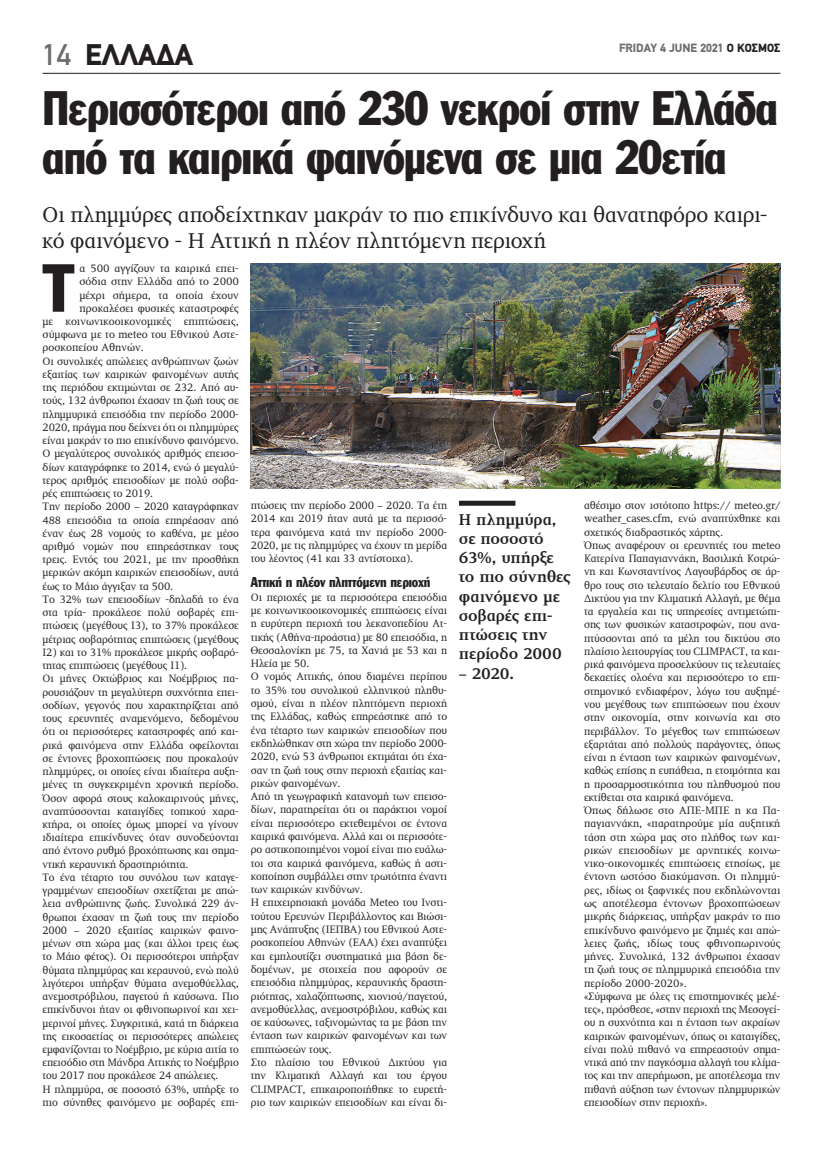
<style>
.page{position:relative;width:823px;height:1149px;background:#fff}
.page>*{position:absolute;margin:0;border:0;box-sizing:border-box;transform-origin:0 0}
.t1{font:66.6px "Franklin Gothic Greek Cond";color:#231f20}
.t2{font:47.5px/49px "Franklin Gothic Greek Cond";letter-spacing:-.02em;color:#231f20}
.t3{font:900 30px "PF Din Text";color:#231f20}
.t4{font:22px/26.4px "PF Diplomat";letter-spacing:-.01em;color:#231f20}
.t5{font:700 16px/19.2px "PF Diplomat";letter-spacing:-.015em;color:#231f20}
.t6{font:14px "Franklin Gothic Greek Cond";letter-spacing:-.01em;color:#231f20}
.t7{font:900 12px "PF Din Text";color:#6c6d70}
.t8{font:11px/13.3px "PF Diplomat";letter-spacing:-.01em;color:#231f20}
.s1{font-weight:500;color:#6c6d70}
.s2{color:#231f20}
</style>
<div class="page">
<hr style="left:43px;top:73px;width:737px;height:1px;background:#231f20">
<div style="left:458px;top:500px;width:57px;height:5px;background:#231f20"></div>
<img style="left:251px;top:264px;width:528px;height:224px">
<h3 class="t3" style="left:43px;top:37px;width:152px"><span class="s1">14</span> ΕΛΛΑΔΑ</h3>
<p class="t7" style="left:618px;top:40px;width:163px">FRIDAY 4 JUNE 2021 <span class="s2">Ο ΚΟΣΜΟΣ</span></p>
<h2 class="t2" style="left:43px;top:84px;width:736px">Περισσότεροι από 230 νεκροί στην Ελλάδα από τα καιρικά φαινόμενα σε μια 20ετία</h2>
<h3 class="t4" style="left:42px;top:202px;width:726px">Οι πλημμύρες αποδείχτηκαν μακράν το πιο επικίνδυνο και θανατηφόρο καιρι&shy;κό φαινόμενο - Η Αττική η πλέον πληττόμενη περιοχή</h3>
<h1 class="t1" style="left:43px;top:250px;width:32px">Τ</h1>
<p class="t8" style="left:79px;top:262px;width:161px">α 500 αγγίζουν τα καιρικά επει-</p>
<p class="t8" style="left:79px;top:275px;width:161px">σόδια στην Ελλάδα από το 2000</p>
<p class="t8" style="left:79px;top:288px;width:161px">μέχρι σήμερα, τα οποία έχουν</p>
<p class="t8" style="left:79px;top:301px;width:161px">προκαλέσει φυσικές καταστροφές</p>
<p class="t8" style="left:43px;top:315px;width:198px">με κοινωνικοοικονομικές επιπτώσεις,</p>
<p class="t8" style="left:43px;top:328px;width:198px">σύμφωνα με το meteo του Εθνικού Αστε-</p>
<p class="t8" style="left:43px;top:341px;width:103px">ροσκοπείου Αθηνών.</p>
<p class="t8" style="left:43px;top:354px;width:198px">Οι συνολικές απώλειες ανθρώπινων ζωών</p>
<p class="t8" style="left:43px;top:368px;width:198px">εξαιτίας των καιρικών φαινομένων αυτής</p>
<p class="t8" style="left:43px;top:381px;width:198px">της περιόδου εκτιμώνται σε 232. Από αυ-</p>
<p class="t8" style="left:43px;top:394px;width:198px">τούς, 132 άνθρωποι έχασαν τη ζωή τους σε</p>
<p class="t8" style="left:43px;top:407px;width:198px">πλημμυρικά επεισόδια την περίοδο 2000-</p>
<p class="t8" style="left:43px;top:420px;width:198px">2020, πράγμα που δείχνει ότι οι πλημμύρες</p>
<p class="t8" style="left:43px;top:434px;width:198px">είναι μακράν το πιο επικίνδυνο φαινόμενο.</p>
<p class="t8" style="left:43px;top:447px;width:198px">Ο μεγαλύτερος συνολικός αριθμός επεισο-</p>
<p class="t8" style="left:43px;top:460px;width:198px">δίων καταγράφηκε το 2014, ενώ ό μεγαλύ-</p>
<p class="t8" style="left:43px;top:473px;width:198px">τερος αριθμός επεισοδίων με πολύ σοβα-</p>
<p class="t8" style="left:43px;top:487px;width:112px">ρές επιπτώσεις το 2019.</p>
<p class="t8" style="left:43px;top:500px;width:198px">Την περίοδο 2000 – 2020 καταγράφηκαν</p>
<p class="t8" style="left:43px;top:513px;width:198px">488 επεισόδια τα οποία επηρέασαν από</p>
<p class="t8" style="left:43px;top:526px;width:198px">έναν έως 28 νομούς το καθένα, με μέσο</p>
<p class="t8" style="left:43px;top:539px;width:198px">αριθμό νομών που επηρεάστηκαν τους</p>
<p class="t8" style="left:43px;top:553px;width:198px">τρεις. Εντός του 2021, με την προσθήκη</p>
<p class="t8" style="left:43px;top:566px;width:198px">μερικών ακόμη καιρικών επεισοδίων, αυτά</p>
<p class="t8" style="left:43px;top:579px;width:132px">έως το Μάιο άγγιξαν τα 500.</p>
<p class="t8" style="left:43px;top:592px;width:198px">Το 32% των επεισοδίων -δηλαδή το ένα</p>
<p class="t8" style="left:43px;top:606px;width:198px">στα τρία- προκάλεσε πολύ σοβαρές επι-</p>
<p class="t8" style="left:43px;top:619px;width:198px">πτώσεις (μεγέθους Ι3), το 37% προκάλεσε</p>
<p class="t8" style="left:43px;top:632px;width:198px">μέτριας σοβαρότητας επιπτώσεις (μεγέθους</p>
<p class="t8" style="left:43px;top:645px;width:198px">Ι2) και το 31% προκάλεσε μικρής σοβαρό-</p>
<p class="t8" style="left:43px;top:659px;width:146px">τητας επιπτώσεις (μεγέθους Ι1).</p>
<p class="t8" style="left:43px;top:672px;width:198px">Οι μήνες Οκτώβριος και Νοέμβριος πα-</p>
<p class="t8" style="left:43px;top:685px;width:198px">ρουσιάζουν τη μεγαλύτερη συχνότητα επει-</p>
<p class="t8" style="left:43px;top:698px;width:198px">σοδίων, γεγονός που χαρακτηρίζεται από</p>
<p class="t8" style="left:43px;top:711px;width:198px">τους ερευνητές αναμενόμενο, δεδομένου</p>
<p class="t8" style="left:43px;top:725px;width:198px">ότι οι περισσότερες καταστροφές από και-</p>
<p class="t8" style="left:43px;top:738px;width:198px">ρικά φαινόμενα στην Ελλάδα οφείλονται</p>
<p class="t8" style="left:43px;top:751px;width:198px">σε έντονες βροχοπτώσεις που προκαλούν</p>
<p class="t8" style="left:43px;top:764px;width:198px">πλημμύρες, οι οποίες είναι ιδιαίτερα αυξη-</p>
<p class="t8" style="left:43px;top:778px;width:198px">μένες τη συγκεκριμένη χρονική περίοδο.</p>
<p class="t8" style="left:43px;top:791px;width:198px">Όσον αφορά στους καλοκαιρινούς μήνες,</p>
<p class="t8" style="left:43px;top:804px;width:198px">αναπτύσσονται καταιγίδες τοπικού χαρα-</p>
<p class="t8" style="left:43px;top:817px;width:198px">κτήρα, οι οποίες όμως μπορεί να γίνουν</p>
<p class="t8" style="left:43px;top:830px;width:198px">ιδιαίτερα επικίνδυνες όταν συνοδεύονται</p>
<p class="t8" style="left:43px;top:844px;width:198px">από έντονο ρυθμό βροχόπτωσης και σημα-</p>
<p class="t8" style="left:43px;top:857px;width:147px">ντική κεραυνική δραστηριότητα.</p>
<p class="t8" style="left:43px;top:870px;width:198px">Το ένα τέταρτο του συνόλου των καταγε-</p>
<p class="t8" style="left:43px;top:883px;width:198px">γραμμένων επεισοδίων σχετίζεται με απώ-</p>
<p class="t8" style="left:43px;top:897px;width:198px">λεια ανθρώπινης ζωής. Συνολικά 229 άν-</p>
<p class="t8" style="left:43px;top:910px;width:198px">θρωποι έχασαν τη ζωή τους την περίοδο</p>
<p class="t8" style="left:43px;top:923px;width:198px">2000 – 2020 εξαιτίας καιρικών φαινο-</p>
<p class="t8" style="left:43px;top:936px;width:198px">μένων στη χώρα μας (και άλλοι τρεις έως</p>
<p class="t8" style="left:43px;top:949px;width:198px">το Μάιο φέτος). Οι περισσότεροι υπήρξαν</p>
<p class="t8" style="left:43px;top:963px;width:198px">θύματα πλημμύρας και κεραυνού, ενώ πολύ</p>
<p class="t8" style="left:43px;top:976px;width:198px">λιγότεροι υπήρξαν θύματα ανεμοθύελλας,</p>
<p class="t8" style="left:43px;top:989px;width:198px">ανεμοστρόβιλου, παγετού ή καύσωνα. Πιο</p>
<p class="t8" style="left:43px;top:1002px;width:198px">επικίνδυνοι ήταν οι φθινοπωρινοί και χει-</p>
<p class="t8" style="left:43px;top:1016px;width:198px">μερινοί μήνες. Συγκριτικά, κατά τη διάρκεια</p>
<p class="t8" style="left:43px;top:1029px;width:198px">της εικοσαετίας οι περισσότερες απώλειες</p>
<p class="t8" style="left:43px;top:1042px;width:198px">εμφανίζονται το Νοέμβριο, με κύρια αιτία το</p>
<p class="t8" style="left:43px;top:1055px;width:198px">επεισόδιο στη Μάνδρα Αττικής το Νοέμβριο</p>
<p class="t8" style="left:43px;top:1069px;width:177px">του 2017 που προκάλεσε 24 απώλειες.</p>
<p class="t8" style="left:43px;top:1082px;width:198px">Η πλημμύρα, σε ποσοστό 63%, υπήρξε το</p>
<p class="t8" style="left:43px;top:1095px;width:198px">πιο σύνηθες φαινόμενο με σοβαρές επι-</p>
<p class="t8" style="left:251px;top:499px;width:198px;text-align:justify">πτώσεις την περίοδο 2000 – 2020. Τα έτη 2014 και 2019 ήταν αυτά με τα περισσό&shy;τερα φαινόμενα κατά την περίοδο 2000- 2020, με τις πλημμύρες να έχουν τη μερίδα του λέοντος (41 και 33 αντίστοιχα).</p>
<p class="t6" style="left:251px;top:574px;width:181px">Αττική η πλέον πληττόμενη περιοχή</p>
<p class="t8" style="left:251px;top:590px;width:198px">Οι περιοχές με τα περισσότερα επεισόδια με κοινωνικοοικονομικές επιπτώσεις είναι η ευρύτερη περιοχή του λεκανοπεδίου Ατ&shy;τικής (Αθήνα-προάστια) με 80 επεισόδια, η Θεσσαλονίκη με 75, τα Χανιά με 53 και η Ηλεία με 50.<br>Ο νομός Αττικής, όπου διαμένει περίπου το 35% του συνολικού ελληνικού πληθυ&shy;σμού, είναι η πλέον πληττόμενη περιοχή της Ελλάδας, καθώς επηρεάστηκε από το ένα τέταρτο των καιρικών επεισοδίων που εκδηλώθηκαν στη χώρα την περίοδο 2000- 2020, ενώ 53 άνθρωποι εκτιμάται ότι έχα&shy;σαν τη ζωή τους στην περιοχή εξαιτίας και&shy;ρικών φαινομένων.<br>Από τη γεωγραφική κατανομή των επεισο&shy;δίων, παρατηρείται ότι οι παράκτιοι νομοί είναι περισσότερο εκτεθειμένοι σε έντονα καιρικά φαινόμενα. Αλλά και οι περισσότε&shy;ρο αστικοποιημένοι νομοί είναι πιο ευάλω&shy;τοι στα καιρικά φαινόμενα, καθώς ή αστι&shy;κοποίηση συμβάλλει στην τρωτότητα έναντι των καιρικών κινδύνων.<br>Η επιχειρησιακή μονάδα Μeteo του Ινστι&shy;τούτου Ερευνών Περιβάλλοντος και Βιώσι&shy;μης Ανάπτυξης (ΙΕΠΒΑ) του Εθνικού Αστε&shy;ροσκοπείου Αθηνών (ΕΑΑ) έχει αναπτύξει και εμπλουτίζει συστηματικά μια βάση δε&shy;δομένων, με στοιχεία που αφορούν σε επεισόδια πλημμύρας, κεραυνικής δραστη&shy;ριότητας, χαλαζόπτωσης, χιονιού/παγετού, ανεμοθύελλας, ανεμοστρόβιλου, καθώς και σε καύσωνες, ταξινομώντας τα με βάση την ένταση των καιρικών φαινομένων και των επιπτώσεών τους.<br>Στο πλαίσιο του Εθνικού Δικτύου για την Κλιματική Αλλαγή και του έργου CLIMPACT, επικαιροποιήθηκε το ευρετή&shy;ριο των καιρικών επεισοδίων και είναι δι-</p>
<h3 class="t5" style="left:458px;top:510px;width:113px">Η πλημμύρα, σε ποσοστό<br>63%, υπήρξε το πιο σύνηθες φαινόμενο με σοβαρές επι&shy;πτώσεις την περίοδο 2000</h3>
<h3 class="t5" style="left:458px;top:663px;width:57px">– 2020.</h3>
<p class="t8" style="left:583px;top:499px;width:198px">αθέσιμο στον ιστότοπο https:// meteo.gr/ weather_cases.cfm, ενώ αναπτύχθηκε και σχετικός διαδραστικός χάρτης.<br>Όπως αναφέρουν οι ερευνητές του meteo Κατερίνα Παπαγιαννάκη, Βασιλική Κοτρώ&shy;νη και Κωνσταντίνος Λαγουβάρδος σε άρ&shy;θρο τους στο τελευταίο δελτίο του Εθνικού Δικτύου για την Κλιματική Αλλαγή, με θέμα τα εργαλεία και τις υπηρεσίες αντιμετώπι&shy;σης των φυσικών καταστροφών, που ανα&shy;πτύσσονται από τα μέλη του δικτύου στο πλαίσιο λειτουργίας του CLIMPACT, τα και&shy;ρικά φαινόμενα προσελκύουν τις τελευταίες δεκαετίες ολοένα και περισσότερο το επι&shy;στημονικό ενδιαφέρον, λόγω του αυξημέ&shy;νου μεγέθους των επιπτώσεων που έχουν στην οικονομία, στην κοινωνία και στο περιβάλλον. Το μέγεθος των επιπτώσεων εξαρτάται από πολλούς παράγοντες, όπως είναι η ένταση των καιρικών φαινομένων, καθώς επίσης η ευπάθεια, η ετοιμότητα και η προσαρμοστικότητα του πληθυσμού που εκτίθεται στα καιρικά φαινόμενα.<br>Όπως δήλωσε στο ΑΠΕ-ΜΠΕ η κα Πα&shy;παγιαννάκη, «παρατηρούμε μία αυξητική τάση στη χώρα μας στο πλήθος των και&shy;ρικών επεισοδίων με αρνητικές κοινω&shy;νικο-οικονομικές επιπτώσεις ετησίως, με έντονη ωστόσο διακύμανση. Οι πλημμύ&shy;ρες, ιδίως οι ξαφνικές που εκδηλώνονται ως αποτέλεσμα έντονων βροχοπτώσεων μικρής διάρκειας, υπήρξαν μακράν το πιο επικίνδυνο φαινόμενο με ζημιές και απώ&shy;λειες ζωής, ιδίως τους φθινοπωρινούς μήνες. Συνολικά, 132 άνθρωποι έχασαν τη ζωή τους σε πλημμυρικά επεισόδια την περίοδο 2000-2020».<br>«Σύμφωνα με όλες τις επιστημονικές μελέ&shy;τες», πρόσθεσε, «στην περιοχή της Μεσογεί&shy;ου η συχνότητα και η ένταση των ακραίων καιρικών φαινομένων, όπως οι καταιγίδες, είναι πολύ πιθανό να επηρεαστούν σημα&shy;ντικά από την παγκόσμια αλλαγή του κλίμα&shy;τος και την απερήμωση, με αποτέλεσμα την πιθανή αύξηση των έντονων πλημμυρικών επεισοδίων στην περιοχή».</p>
</div>
